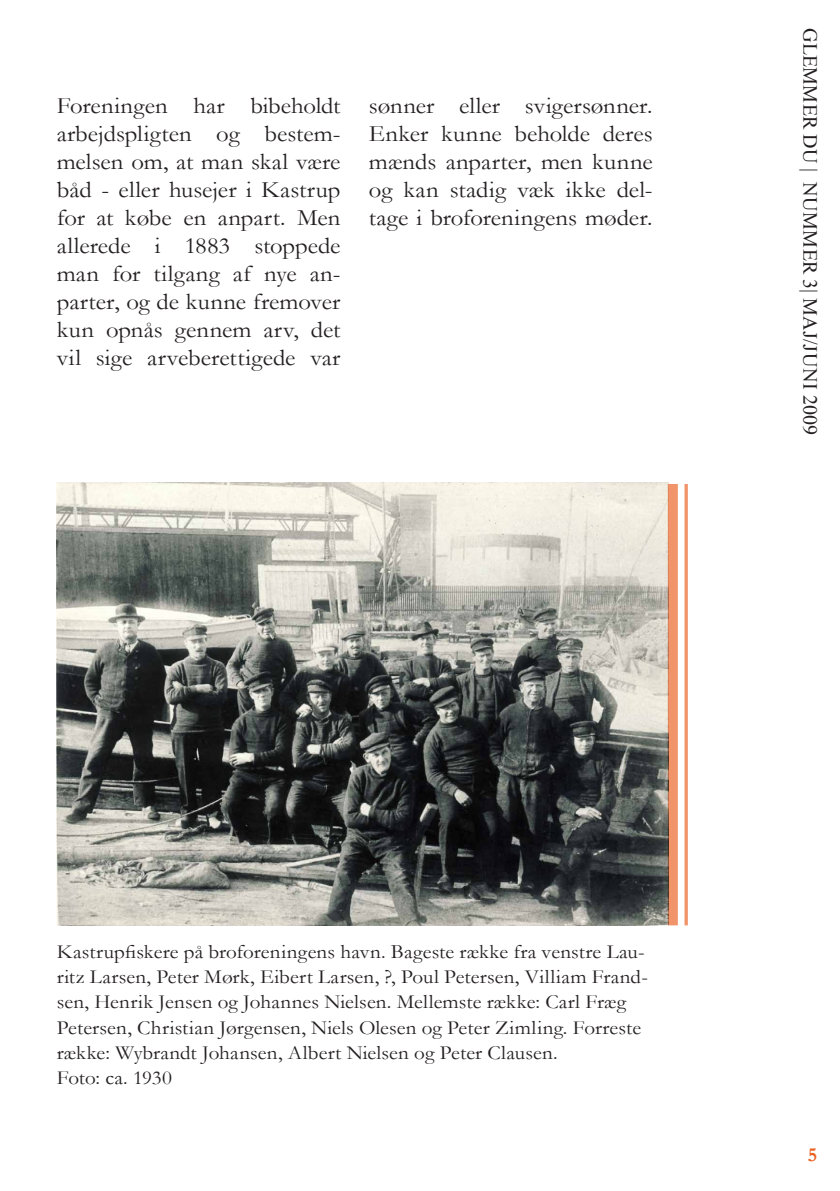
<style>
.page{position:relative;width:840px;height:1191px;background:#fff}
.page>*{position:absolute;margin:0;border:0;box-sizing:border-box;transform-origin:0 0}
.Brødtekst{font:23.6px/28px "Garamond";letter-spacing:.005em;color:#231f20;text-align:justify;scale:1.05 1}
.Billedtekst_sort_ven{font:20px/25px "Garamond";letter-spacing:.01em;color:#231f20;scale:1.05 1}
.t1{font:20px "Times New Roman";letter-spacing:.02em;color:#231f20}
.Billedtekst_sort_ven-2{font:20px "Garamond";letter-spacing:-.01em;color:#231f20;scale:1.05 1}
.t2{font:700 20px "Garamond";color:#eb5f20}
</style>
<div class="page">
<img style="left:57px;top:482px;width:611px;height:443px">
<hr style="left:684px;top:484px;width:3px;height:441px;background:#eb5f20">
<svg style="left:667px;top:484px;width:10px;height:441px;background:#e3916b"></svg>
<p class="Brødtekst" style="left:57px;top:91px;width:271px">Foreningen har bibeholdt arbejdspligten og bestem&shy;melsen om, at man skal være båd - eller husejer i Kastrup for at købe en anpart. Men allerede i 1883 stoppede man for tilgang af nye an&shy;parter, og de kunne fremover kun opnås gennem arv, det vil sige arveberettigede var</p>
<p class="Brødtekst" style="left:369px;top:91px;width:271px">sønner eller svigersønner.<br>Enker kunne beholde deres mænds anparter, men kunne og kan stadig væk ikke del&shy;tage i broforeningens møder.</p>
<p class="t1" style="left:823px;top:28px;width:408px;rotate:90deg">GLEMMER DU | NUMMER 3| MAJ/JUNI 2009</p>
<p class="Billedtekst_sort_ven" style="left:57px;top:939px;width:564px">Kastrupfiskere på broforeningens havn. Bageste række fra venstre Lau&shy;ritz Larsen, Peter Mørk, Eibert Larsen, ?, Poul Petersen, Villiam Frand&shy;sen, Henrik Jensen og Johannes Nielsen. Mellemste række: Carl Fræg Petersen, Christian Jørgensen, Niels Olesen og Peter Zimling. Forreste række: Wybrandt Johansen, Albert Nielsen og Peter Clausen.</p>
<p class="Billedtekst_sort_ven-2" style="left:57px;top:1063px;width:111px">Foto: ca. 1930</p>
<p class="t2" style="left:807px;top:1140px;width:11px">5</p>
</div>
